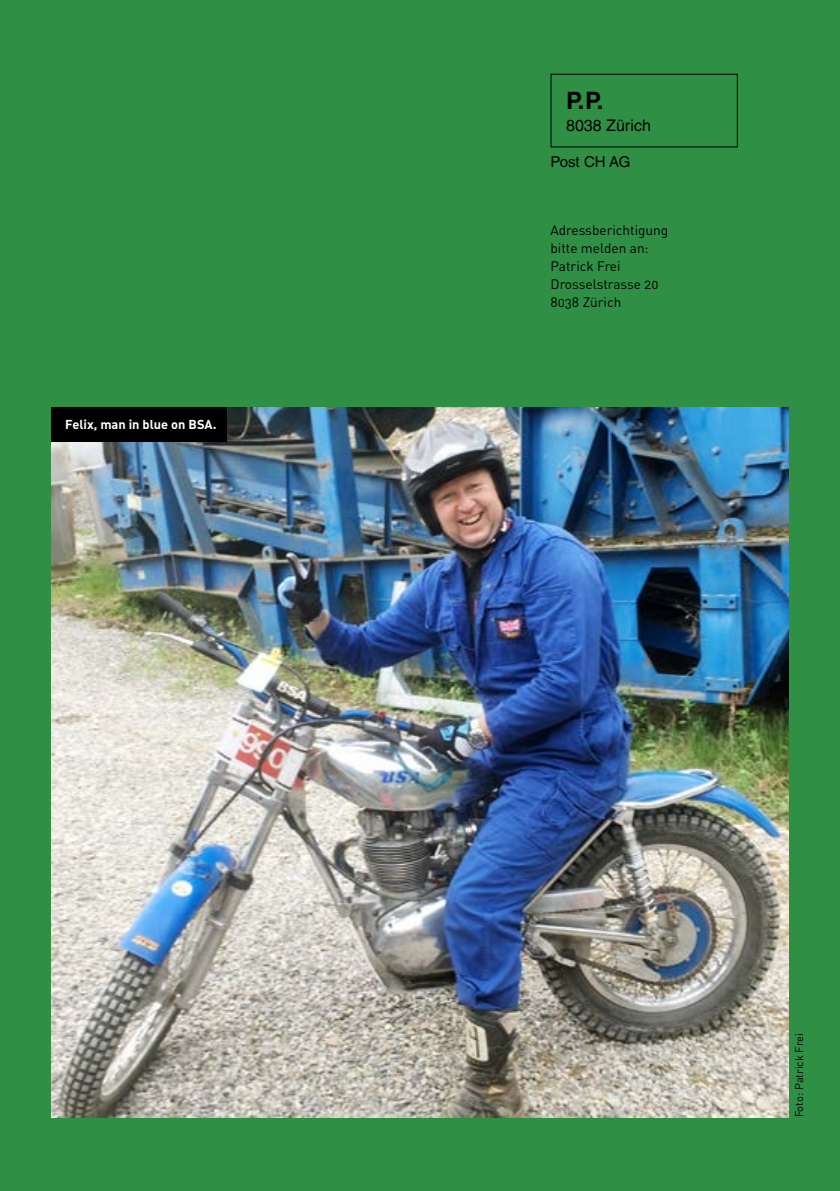
<style>
.page{position:relative;width:840px;height:1191px;background:#fff}
.page>*{position:absolute;margin:0;border:0;box-sizing:border-box;transform-origin:0 0}
.t1{font:700 24px "Helvetica LT Std";color:#000}
.t2{font:16px "Helvetica LT Std";color:#000}
.t3{font:15px "Helvetica LT Std";color:#000}
.t4{font:13.6px/18px "DIN Regular Alternate";color:#000}
.t5{font:12.8px "DIN Bold Alternate";color:#fff}
.t6{font:11px "DIN Regular Alternate";color:#000}
</style>
<div class="page">
<div style="left:0;top:0;width:839px;height:1191px;background:#2f9045"></div>
<div style="left:550px;top:74px;width:187px;height:73px;border:1px solid #000"></div>
<img style="left:51px;top:408px;width:737px;height:709px">
<div style="left:51px;top:408px;width:175px;height:34px;background:#000"></div>
<p class="t5" style="left:65px;top:416px;width:153px">Felix, man in blue on BSA.</p>
<h1 class="t1" style="left:566px;top:86px;width:39px">P. P.</h1>
<p class="t2" style="left:566px;top:116px;width:86px">8038 Zürich</p>
<p class="t3" style="left:550px;top:153px;width:81px">Post CH AG</p>
<p class="t4" style="left:550px;top:221px;width:119px">Adressberichtigung bitte melden an:<br>Patrick Frei<br>Drosselstrasse 20<br>8038 Zürich</p>
<p class="t6" style="left:791px;top:1117px;width:85px;rotate:-90deg">Foto: Patrick Frei</p>
</div>
